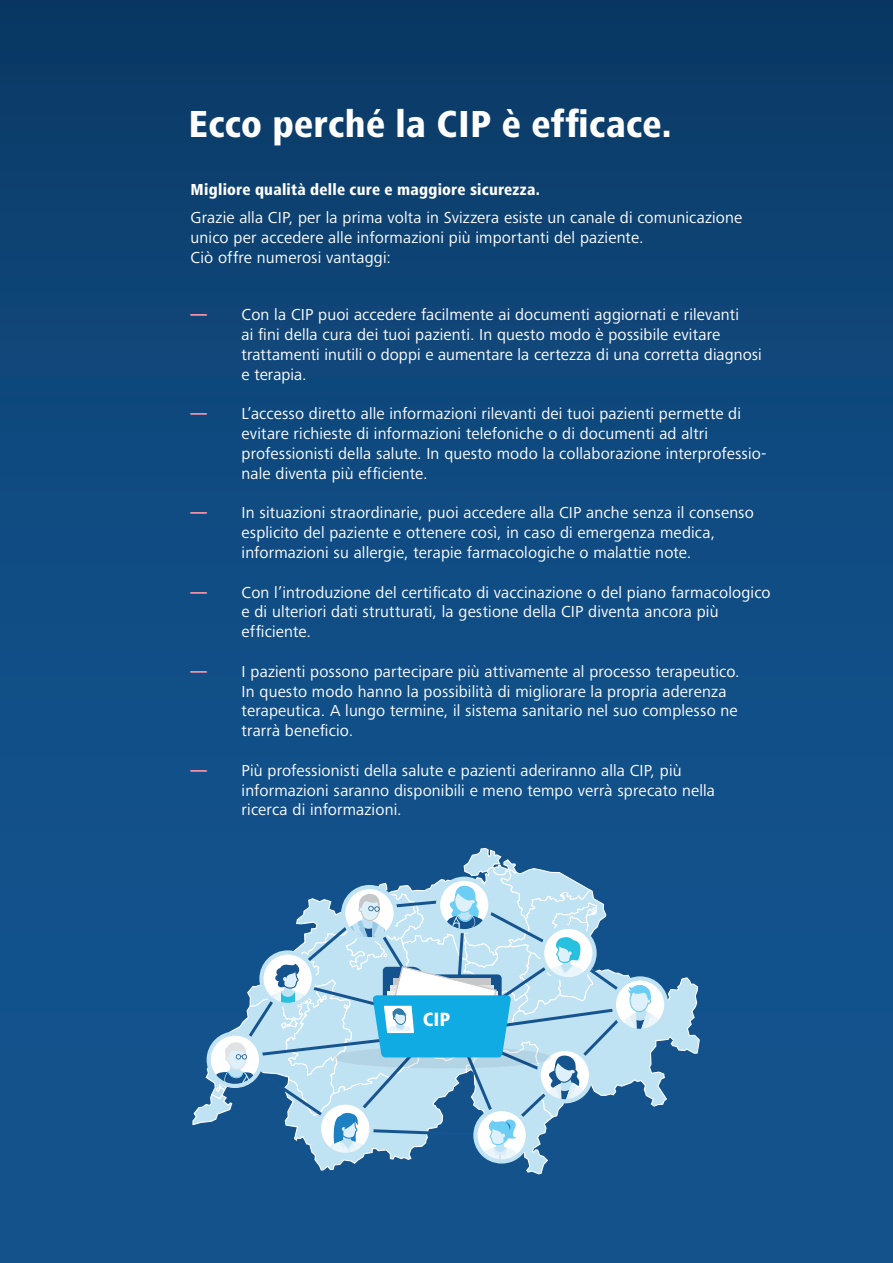
<style>
.page{position:relative;width:893px;height:1263px;background:#fff}
.page>*{position:absolute;margin:0;border:0;box-sizing:border-box;transform-origin:0 0}
.t1{font:800 condensed 39px "Frutiger Next Pro";letter-spacing:.005em;color:#fff}
.t2{font:800 condensed 19.95px "Frutiger Next Pro";color:#fff}
.t3{font:16.5px/19.8px "Frutiger Next Pro";letter-spacing:.01em;color:#fff}
.t4{font:800 condensed 16.5px "Frutiger Next Pro";letter-spacing:.015em;color:#fff}
.s1{font-weight:800;font-stretch:condensed;color:#f493a8}
</style>
<div class="page">
<div style="left:0;top:0;width:893px;height:1263px;background:linear-gradient(to bottom,#0b3e6c,#155795)"></div>
<svg style="left:192px;top:847px;width:508px;height:328px;background:#6d9fc3"></svg>
<h1 class="t1" style="left:188px;top:101px;width:485px">Ecco perché la CIP è efficace.</h1>
<p class="t4" style="left:191px;top:180px;width:351px">Migliore qualità delle cure e maggiore sicurezza.</p>
<p class="t3" style="left:191px;top:208px;width:553px">Grazie alla CIP, per la prima volta in Svizzera esiste un canale di comunicazione unico per accedere alle informazioni più importanti del paziente.<br>Ciò offre numerosi vantaggi:</p>
<p class="t3" style="left:242px;top:305px;width:522px;text-indent:-51px"><span class="s1">—</span> Con la CIP puoi accedere facilmente ai documenti aggiornati e rilevanti<br>ai fini della cura dei tuoi pazienti. In questo modo è possibile evitare trattamenti inutili o doppi e aumentare la certezza di una corretta diagnosi e terapia.</p>
<p class="t3" style="left:242px;top:404px;width:526px;text-indent:-51px"><span class="s1">—</span> L’accesso diretto alle informazioni rilevanti dei tuoi pazienti permette di evitare richieste di informazioni telefoniche o di documenti ad altri professionisti della salute. In questo modo la collaborazione interprofessio&shy;nale diventa più efficiente.</p>
<p class="t3" style="left:242px;top:503px;width:514px;text-indent:-51px"><span class="s1">—</span> In situazioni straordinarie, puoi accedere alla CIP anche senza il consenso esplicito del paziente e ottenere così, in caso di emergenza medica, informazioni su allergie, terapie farmacologiche o malattie note.</p>
<p class="t3" style="left:242px;top:582px;width:531px;text-indent:-51px"><span class="s1">—</span> Con l’introduzione del certificato di vaccinazione o del piano farmacologico e di ulteriori dati strutturati, la gestione della CIP diventa ancora più efficiente.</p>
<p class="t3" style="left:242px;top:661px;width:500px;text-indent:-51px"><span class="s1">—</span> I pazienti possono partecipare più attivamente al processo terapeutico.<br>In questo modo hanno la possibilità di migliorare la propria aderenza terapeutica. A lungo termine, il sistema sanitario nel suo complesso ne trarrà beneficio.</p>
<p class="t3" style="left:242px;top:760px;width:475px;text-indent:-51px"><span class="s1">—</span> Più professionisti della salute e pazienti aderiranno alla CIP, più informazioni saranno disponibili e meno tempo verrà sprecato nella ricerca di informazioni.</p>
<p class="t2" style="left:423px;top:1007px;width:29px">CIP</p>
</div>
